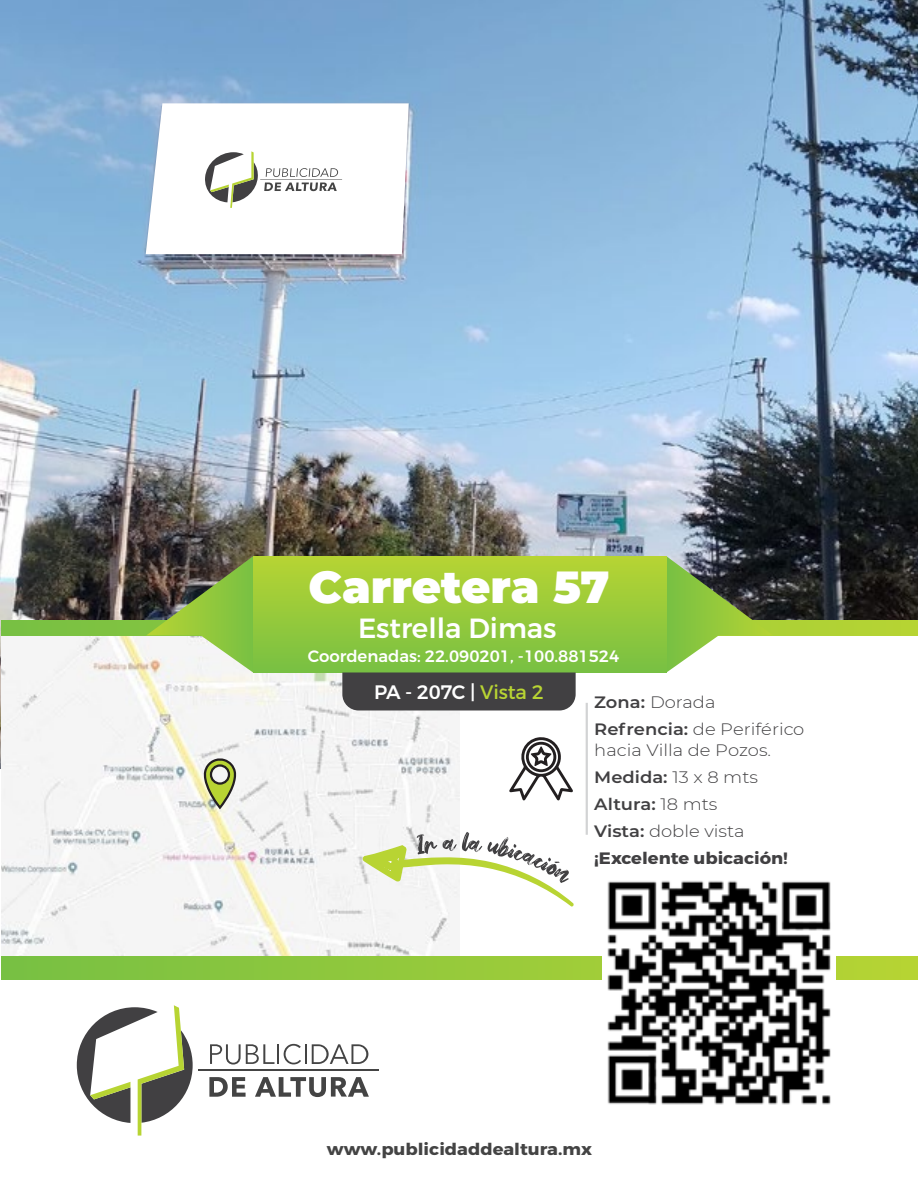
<style>
.page{position:relative;width:918px;height:1188px;background:#fff}
.page>*{position:absolute;margin:0;border:0;box-sizing:border-box;transform-origin:0 0}
.t1{font:900 45px "Montserrat";color:#fff}
.t2{font:500 27.75px "Montserrat";color:#fff}
.t3{font:500 19.5px "Montserrat";letter-spacing:-.02em;color:#fff}
.t4{font:300 16.5px/27px "Montserrat";color:#414042;scale:1.09 1}
.t5{font:500 16.5px "Montserrat";color:#fff}
.t6{font:700 16.5px "Montserrat";color:#444;scale:1.09 1}
.s1{font-weight:600}
.s2{font-weight:700}
.s3{font-weight:400;color:#b8d433}
</style>
<div class="page">
<img style="left:0;top:0;width:918px;height:768px">
<svg style="left:77px;top:1005px;width:116px;height:131px"></svg>
<svg style="left:209px;top:1077px;width:37px;height:20px"></svg>
<svg style="left:255px;top:1077px;width:114px;height:20px"></svg>
<svg style="left:210px;top:1044px;width:65px;height:21px"></svg>
<hr style="left:277px;top:1044px;width:2px;height:20px;background:#444">
<hr style="left:305px;top:1044px;width:2px;height:20px;background:#444">
<svg style="left:284px;top:1044px;width:17px;height:20px"></svg>
<svg style="left:312px;top:1044px;width:56px;height:20px"></svg>
<hr style="left:198px;top:1070px;width:181px;height:1px;background:#444">
<div style="left:2px;top:621px;width:916px;height:358px;background:#fff"></div>
<img style="left:2px;top:635px;width:458px;height:321px">
<svg style="left:203px;top:756px;width:35px;height:55px"></svg>
<svg style="left:2px;top:956px;width:916px;height:23px"></svg>
<svg style="left:362px;top:832px;width:212px;height:76px"></svg>
<hr style="left:586px;top:703px;width:2px;height:132px;background:#d2d3d4">
<svg style="left:509px;top:737px;width:64px;height:64px"></svg>
<svg style="left:2px;top:621px;width:916px;height:14px"></svg>
<svg style="left:146px;top:556px;width:107px;height:117px"></svg>
<svg style="left:666px;top:556px;width:107px;height:117px"></svg>
<div style="left:253px;top:556px;width:413px;height:117px;background:linear-gradient(to bottom,#b7d433,#77c043)"></div>
<div style="left:342px;top:672px;width:234px;height:38px;background:#414042"></div>
<svg style="left:146px;top:103px;width:263px;height:151px"></svg>
<hr style="left:260px;top:179px;width:82px;height:1px;background:#444">
<img style="left:602px;top:880px;width:233px;height:225px">
<h1 class="t1" style="left:309px;top:554px;width:303px">Carretera 57</h1>
<h2 class="t2" style="left:358px;top:611px;width:200px">Estrella Dimas</h2>
<p class="t5" style="left:308px;top:646px;width:313px">Coordenadas: 22.090201, -100.881524</p>
<p class="t4" style="left:594px;top:688px;width:194px"><span class="s1">Zona:</span> Dorada<br><span class="s1">Refrencia:</span> de Periférico</p>
<p class="t4" style="left:594px;top:736px;width:179px">hacia Villa de Pozos.<br><span class="s1">Medida:</span> 13 x 8 mts<br><span class="s1">Altura:</span> 18 mts<br><span class="s1">Vista:</span> doble vista <span class="s2">¡Excelente ubicación!</span></p>
<p class="t3" style="left:374px;top:680px;width:171px">PA - 207C | <span class="s3">Vista 2</span></p>
<p class="t6" style="left:327px;top:1139px;width:245px">www.publicidaddealtura.mx</p>
</div>
